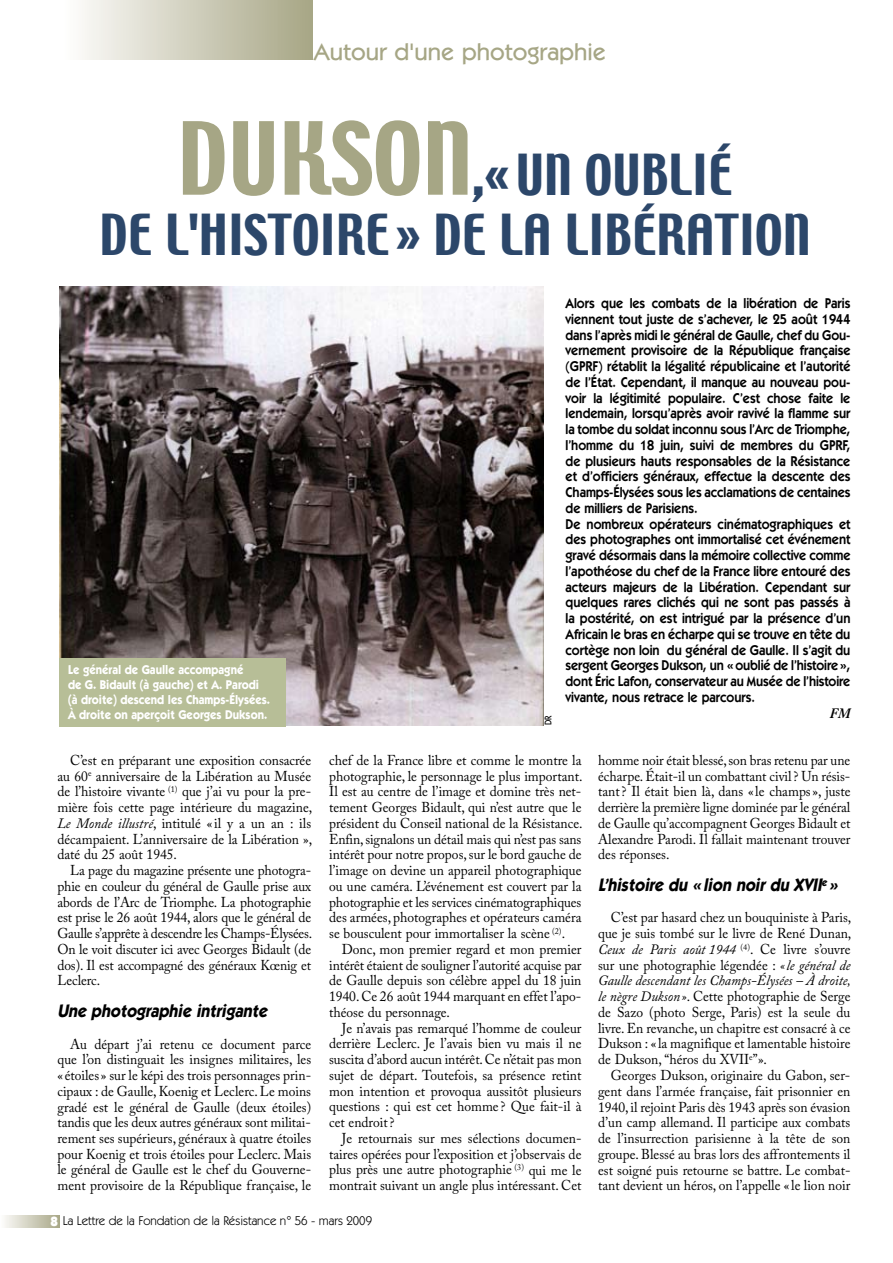
<style>
.page{position:relative;width:893px;height:1263px;background:#fff}
.page>*{position:absolute;margin:0;border:0;box-sizing:border-box;transform-origin:0 0}
.t1{font:49.95px/60px "Techno";letter-spacing:.005em;color:#2c476a;text-align:center}
.t2{font:500 24px "ITC Kabel Std";color:#a6a685}
.t3{font:italic 700 18px "ITC Kabel Std";color:#000;scale:.9 1}
.t4{font:14.25px/15.8px "Adobe Caslon Pro";color:#000;text-align:justify;scale:.95 1}
.t5{font:600 14.25px/15.8px "ITC Kabel Std";color:#000;scale:.9 1}
.t6{font:italic 700 14.25px "Adobe Caslon Pro";color:#000;scale:.9 1}
.t7{font:700 12.75px/15px "ITC Kabel Std";color:#fff;scale:.9 1}
.t8{font:12.75px "ITC Kabel Std";color:#000}
.t9{font:500 9.75px "ITC Kabel Std";color:#000;scale:.9 1}
.s1{font-size:89.25px;color:#a6a685}
.s2{font-style:italic}
.s3{font-weight:900;font-size:13.5px;color:#fff}
</style>
<div class="page">
<svg style="left:5px;top:1215px;width:55px;height:12px"></svg>
<div style="left:62px;top:0;width:251px;height:60px;background:linear-gradient(to right,#fffefd,#a6a584)"></div>
<img style="left:60px;top:286px;width:483px;height:440px">
<div style="left:60px;top:658px;width:226px;height:68px;background:#b7be97"></div>
<h2 class="t2" style="left:314px;top:37px;width:294px">Autour d'une photographie</h2>
<h1 class="t1" style="left:99px;top:147px;width:707px"><span class="s1">DUKSON</span>,«UN OUBLIÉ<br>DE L'HISTOIRE » DE LA LIBÉRATION</h1>
<p class="t7" style="left:68px;top:662px;width:226px">Le général de Gaulle accompagné<br>de G. Bidault (à gauche) et A. Parodi (à droite) descend les Champs-élysées.<br>À droite on aperçoit Georges Dukson.</p>
<p class="t4" style="left:57px;top:752px;width:270px;text-indent:13px">C’est en préparant une exposition consacrée au 60<sup>e</sup> anniversaire de la Libération au Musée de l’histoire vivante <sup>(1)</sup> que j’ai vu pour la pre&shy;mière fois cette page intérieure du magazine, <span class="s2">Le Monde illustré</span>, intitulé « il y a un an : ils décampaient. L’anniversaire de la Libération », daté du 25 août 1945.</p>
<p class="t4" style="left:57px;top:862px;width:270px;text-indent:13px">La page du magazine présente une photogra&shy;phie en couleur du général de Gaulle prise aux abords de l’Arc de Triomphe. La photographie est prise le 26 août 1944, alors que le général de Gaulle s’apprête à descendre les Champs-élysées.<br>On le voit discuter ici avec Georges Bidault (de dos). Il est accompagné des généraux Kœnig et Leclerc.</p>
<p class="t3" style="left:57px;top:1000px;width:239px">Une photographie intrigante</p>
<p class="t4" style="left:57px;top:1036px;width:269px;text-indent:13px">Au départ j’ai retenu ce document parce que l’on distinguait les insignes militaires, les « étoiles » sur le képi des trois personnages prin&shy;cipaux : de Gaulle, Koenig et Leclerc. Le moins gradé est le général de Gaulle (deux étoiles) tandis que les deux autres généraux sont militai&shy;rement ses supérieurs, généraux à quatre étoiles pour Koenig et trois étoiles pour Leclerc. Mais le général de Gaulle est le chef du Gouverne&shy;ment provisoire de la République française, le</p>
<p class="t9" style="left:542px;top:725px;width:12px;rotate:-90deg">DR</p>
<p class="t5" style="left:566px;top:295px;width:318px">Alors que les combats de la libération de Paris viennent tout juste de s’achever, le 25 août 1944 dans l’après midi le général de Gaulle, chef du Gou&shy;vernement provisoire de la République française (GPRF) rétablit la légalité républicaine et l’autorité de l’État. Cependant, il manque au nouveau pou&shy;voir la légitimité populaire. C’est chose faite le lendemain, lorsqu’après avoir ravivé la flamme sur la tombe du soldat inconnu sous l’Arc de Triomphe, l’homme du 18 juin, suivi de membres du GPRF, de plusieurs hauts responsables de la Résistance et d’officiers généraux, effectue la descente des Champs-élysées sous les acclamations de centaines de milliers de Parisiens.<br>De nombreux opérateurs cinématographiques et des photographes ont immortalisé cet événement gravé désormais dans la mémoire collective comme l’apothéose du chef de la France libre entouré des acteurs majeurs de la Libération. Cependant sur quelques rares clichés qui ne sont pas passés à la postérité, on est intrigué par la présence d’un Africain le bras en écharpe qui se trouve en tête du cortège non loin du général de Gaulle. Il s’agit du sergent Georges Dukson, un «oublié de l’histoire», dont Éric Lafon, conservateur au Musée de l’histoire vivante, nous retrace le parcours.</p>
<p class="t6" style="left:830px;top:704px;width:24px">FM</p>
<p class="t4" style="left:329px;top:752px;width:268px">chef de la France libre et comme le montre la photographie, le personnage le plus important.<br>Il est au centre de l’image et domine très net&shy;tement Georges Bidault, qui n’est autre que le président du Conseil national de la Résistance.<br>Enfin, signalons un détail mais qui n’est pas sans intérêt pour notre propos, sur le bord gauche de l’image on devine un appareil photographique ou une caméra. L’événement est couvert par la photographie et les services cinématographiques des armées, photographes et opérateurs caméra se bousculent pour immortaliser la scène <sup>(2)</sup>.</p>
<p class="t4" style="left:329px;top:941px;width:267px;text-indent:13px">Donc, mon premier regard et mon premier intérêt étaient de souligner l’autorité acquise par de Gaulle depuis son célèbre appel du 18 juin 1940. Ce 26 août 1944 marquant en effet l’apo&shy;théose du personnage.</p>
<p class="t4" style="left:329px;top:1020px;width:267px;text-indent:13px">Je n’avais pas remarqué l’homme de couleur derrière Leclerc. Je l’avais bien vu mais il ne suscita d’abord aucun intérêt. Ce n’était pas mon sujet de départ. Toutefois, sa présence retint mon intention et provoqua aussitôt plusieurs questions : qui est cet homme ? Que fait-il à cet endroit?</p>
<p class="t4" style="left:329px;top:1130px;width:267px;text-indent:13px">Je retournais sur mes sélections documen&shy;taires opérées pour l’exposition et j’observais de plus près une autre photographie <sup>(3)</sup> qui me le montrait suivant un angle plus intéressant. Cet</p>
<p class="t4" style="left:598px;top:752px;width:267px">homme noir était blessé, son bras retenu par une écharpe. Était-il un combattant civil? Un résis&shy;tant? Il était bien là, dans « le champs », juste derrière la première ligne dominée par le général de Gaulle qu’accompagnent Georges Bidault et Alexandre Parodi. Il fallait maintenant trouver des réponses.</p>
<p class="t3" style="left:598px;top:874px;width:272px">L’histoire du «lion noir du XVII<sup>e</sup> »</p>
<p class="t4" style="left:598px;top:910px;width:268px;text-indent:13px">C’est par hasard chez un bouquiniste à Paris, que je suis tombé sur le livre de René Dunan, <span class="s2">Ceux de Paris août 1944</span> <sup>(4)</sup>. Ce livre s’ouvre sur une photographie légendée : <span class="s2">«le général de Gaulle descendant les Champs-élysées – À droite, le nègre Dukson»</span>. Cette photographie de Serge de Sazo (photo Serge, Paris) est la seule du livre. En revanche, un chapitre est consacré à ce Dukson : « la magnifique et lamentable histoire de Dukson, “héros du XVII<sup>e</sup>”».</p>
<p class="t4" style="left:598px;top:1067px;width:267px;text-indent:13px">Georges Dukson, originaire du Gabon, ser&shy;gent dans l’armée française, fait prisonnier en 1940, il rejoint Paris dès 1943 après son évasion d’un camp allemand. Il participe aux combats de l’insurrection parisienne à la tête de son groupe. Blessé au bras lors des affrontements il est soigné puis retourne se battre. Le combat&shy;tant devient un héros, on l’appelle « le lion noir</p>
<p class="t8" style="left:50px;top:1214px;width:323px"><span class="s3">8</span> La Lettre de la Fondation de la Résistance n° 56 - mars 2009</p>
</div>
